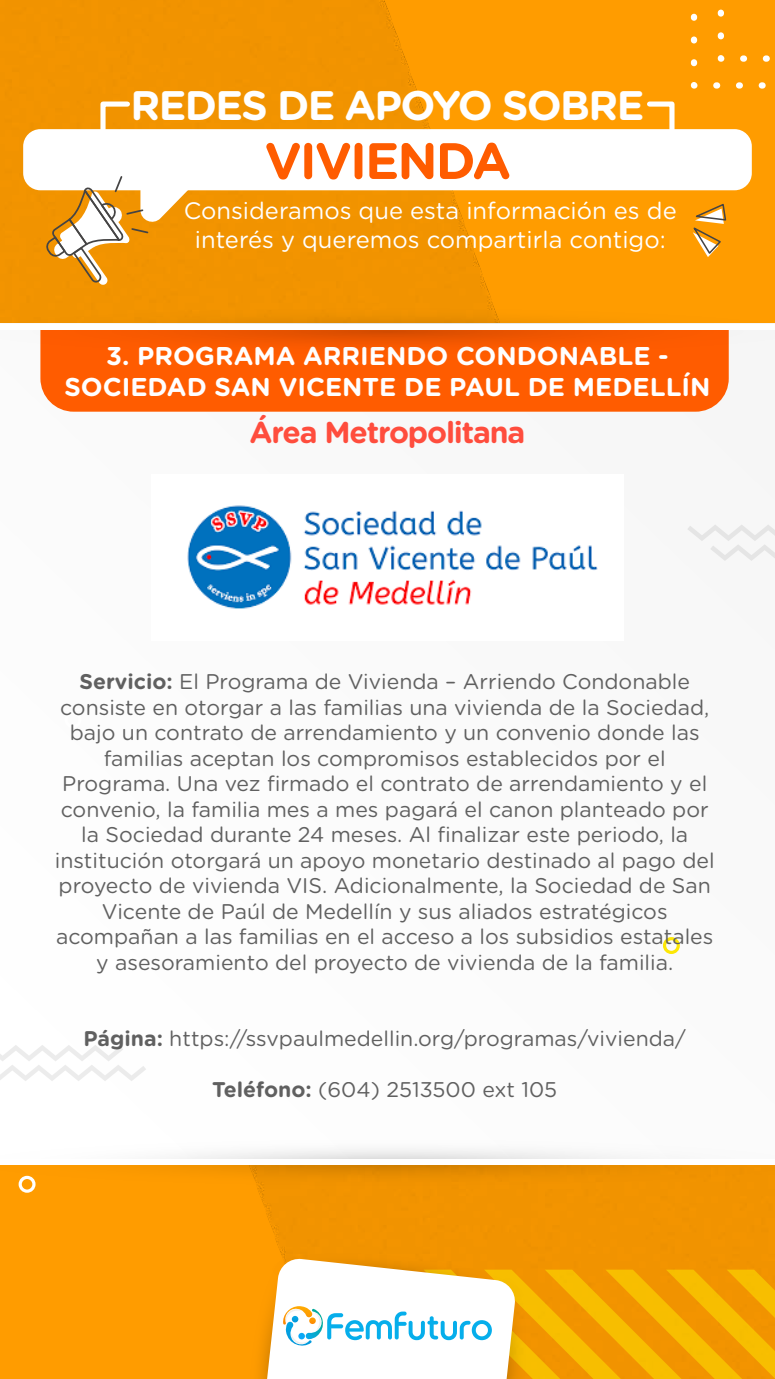
<style>
.page{position:relative;width:775px;height:1379px;background:#fff}
.page>*{position:absolute;margin:0;border:0;box-sizing:border-box;transform-origin:0 0}
.t1{font:700 51.12px "Gotham Rounded";letter-spacing:-.04em;color:#ff5c00}
.t2{font:700 41.25px "Gotham Rounded";letter-spacing:-.04em;color:#fff}
.t3{font:700 30.25px "Gotham Rounded";letter-spacing:-.04em;color:#ff4d3d}
.t4{font:700 25.75px/30.9px "Gotham Rounded";color:#fff;text-align:center}
.t5{font:23.75px/28.5px "Gotham Rounded";color:#fff;text-align:center}
.t6{font:21.25px/25.5px "Gotham Rounded";color:#606060;text-align:center}
.s1{font-weight:700}
</style>
<div class="page">
<img style="left:0;top:0;width:775px;height:1379px">
<div style="left:0;top:324px;width:775px;height:840px;background:#fbfbfb"></div>
<svg style="left:0;top:1151px;width:775px;height:34px"></svg>
<div style="left:0;top:1159px;width:775px;height:5px;background:#fff"></div>
<div style="left:65px;top:711px;width:16px;height:17px;border:3px solid #fff;border-radius:50%"></div>
<div style="left:19px;top:1175px;width:17px;height:17px;border:3px solid #fff;border-radius:50%"></div>
<div style="left:663px;top:937px;width:17px;height:17px;border:3px solid #fde705;border-radius:50%"></div>
<svg style="left:713px;top:82px;width:62px;height:7px"></svg>
<svg style="left:691px;top:82px;width:6px;height:7px"></svg>
<svg style="left:691px;top:0;width:6px;height:66px"></svg>
<svg style="left:740px;top:55px;width:35px;height:7px"></svg>
<svg style="left:718px;top:55px;width:6px;height:7px"></svg>
<svg style="left:718px;top:0;width:6px;height:39px"></svg>
<svg style="left:98px;top:99px;width:35px;height:30px"></svg>
<svg style="left:644px;top:99px;width:33px;height:30px"></svg>
<div style="left:23px;top:129px;width:729px;height:61px;background:#fff;border-radius:17px"></div>
<svg style="left:692px;top:202px;width:35px;height:55px;background:#e9a336"></svg>
<svg style="left:44px;top:176px;width:149px;height:109px"></svg>
<svg style="left:249px;top:1252px;width:526px;height:127px"></svg>
<div style="left:40px;top:354px;width:689px;height:58px;background:#ff5c00"></div>
<svg style="left:0;top:308px;width:775px;height:46px;background:#f5801c"></svg>
<div style="left:0;top:324px;width:775px;height:5px;background:#fff"></div>
<svg style="left:688px;top:525px;width:87px;height:36px"></svg>
<svg style="left:0;top:1045px;width:146px;height:36px"></svg>
<img style="left:187px;top:505px;width:411px;height:104px">
<h2 class="t2" style="left:131px;top:75px;width:515px">REDES DE APOYO SOBRE</h2>
<h1 class="t1" style="left:265px;top:123px;width:248px">VIVIENDA</h1>
<p class="t5" style="left:184px;top:195px;width:494px">Consideramos que esta información es de interés y queremos compartirla contigo:</p>
<p class="t4" style="left:64px;top:339px;width:648px">3. PROGRAMA ARRIENDO CONDONABLE -<br>SOCIEDAD SAN VICENTE DE PAUL DE MEDELLÍN</p>
<h3 class="t3" style="left:250px;top:410px;width:277px">Área Metropolitana</h3>
<p class="t6" style="left:55px;top:668px;width:661px"><span class="s1">Servicio:</span> El Programa de Vivienda – Arriendo Condonable consiste en otorgar a las familias una vivienda de la Sociedad, bajo un contrato de arrendamiento y un convenio donde las familias aceptan los compromisos establecidos por el Programa. Una vez firmado el contrato de arrendamiento y el convenio, la familia mes a mes pagará el canon planteado por la Sociedad durante 24 meses. Al finalizar este periodo, la institución otorgará un apoyo monetario destinado al pago del proyecto de vivienda VIS. Adicionalmente, la Sociedad de San Vicente de Paúl de Medellín y sus aliados estratégicos acompañan a las familias en el acceso a los subsidios estatales y asesoramiento del proyecto de vivienda de la familia.</p>
<p class="t6" style="left:84px;top:1025px;width:604px"><span class="s1">Página:</span> https://ssvpaulmedellin.org/programas/vivienda/</p>
<p class="t6" style="left:212px;top:1076px;width:347px"><span class="s1">Teléfono:</span> (604) 2513500 ext 105</p>
</div>
